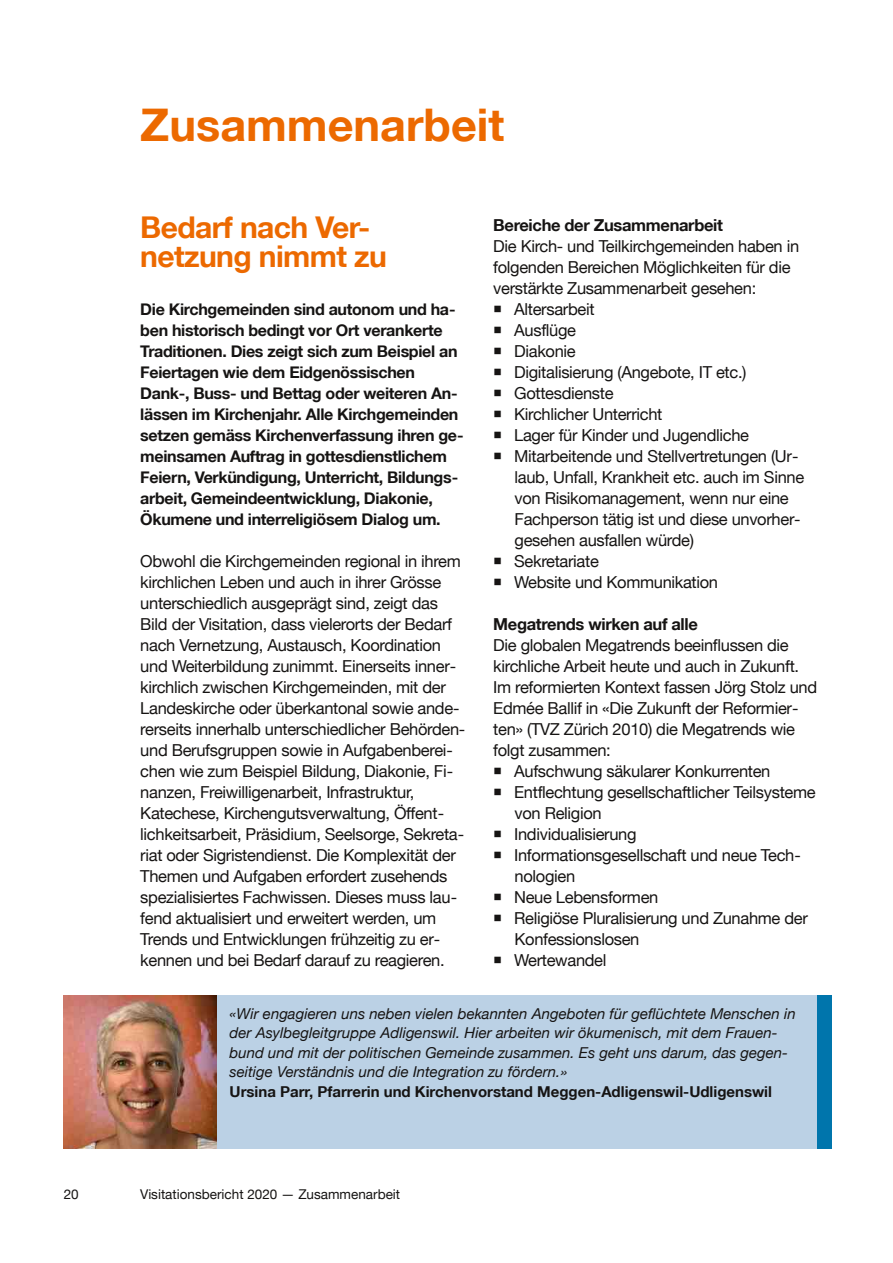
<style>
.page{position:relative;width:893px;height:1263px;background:#fff}
.page>*{position:absolute;margin:0;border:0;box-sizing:border-box;transform-origin:0 0}
.t1{font:700 45px "Helvetica Neue LT";color:#ec6900}
.t2{font:700 30px/29px "Helvetica Neue LT";letter-spacing:-.02em;color:#ec6900}
.t3{font:16.5px/21px "Helvetica Neue LT";letter-spacing:-.02em;color:#161413}
.t4{font:700 16.5px "Helvetica Neue LT";letter-spacing:-.02em;color:#161413}
.t5{font:700 16.05px/21px "Helvetica Neue LT";letter-spacing:-.02em;color:#161413}
.t6{font:italic 15px/19.5px "Helvetica Neue LT";color:#161413}
.t7{font:700 15px "Helvetica Neue LT";color:#161413}
.t8{font:13.5px "Helvetica Neue LT";color:#161413}
</style>
<div class="page">
<div style="left:816px;top:995px;width:16px;height:153px;background:#0075ac"></div>
<div style="left:217px;top:995px;width:599px;height:153px;background:#bbd1e5"></div>
<img style="left:64px;top:995px;width:153px;height:153px">
<p class="t8" style="left:64px;top:1189px;width:17px">20</p>
<h1 class="t1" style="left:140px;top:108px;width:366px">Zusammenarbeit</h1>
<h2 class="t2" style="left:140px;top:216px;width:248px">Bedarf nach Ver&shy;netzung nimmt zu</h2>
<p class="t5" style="left:140px;top:300px;width:325px">Die Kirchgemeinden sind autonom und ha&shy;ben historisch bedingt vor Ort verankerte Traditionen. Dies zeigt sich zum Beispiel an Feiertagen wie dem Eidgenössischen Dank-, Buss- und Bettag oder weiteren An&shy;lässen im Kirchenjahr. Alle Kirchgemeinden setzen gemäss Kirchenverfassung ihren ge&shy;meinsamen Auftrag in gottesdienstlichem Feiern, Verkündigung, Unterricht, Bildungs&shy;arbeit, Gemeindeentwicklung, Diakonie, Ökumene und interreligiösem Dialog um.</p>
<p class="t3" style="left:140px;top:552px;width:326px">Obwohl die Kirchgemeinden regional in ihrem kirchlichen Leben und auch in ihrer Grösse unterschiedlich ausgeprägt sind, zeigt das Bild der Visitation, dass vielerorts der Bedarf nach Vernetzung, Austausch, Koordination und Weiterbildung zunimmt. Einerseits inner&shy;kirchlich zwischen Kirchgemeinden, mit der Landeskirche oder überkantonal sowie ande&shy;rerseits innerhalb unterschiedlicher Behörden&shy;und Berufsgruppen sowie in Aufgabenberei&shy;chen wie zum Beispiel Bildung, Diakonie, Fi&shy;nanzen, Freiwilligenarbeit, Infrastruktur, Katechese, Kirchengutsverwaltung, Öffent&shy;lichkeitsarbeit, Präsidium, Seelsorge, Sekreta&shy;riat oder Sigristendienst. Die Komplexität der Themen und Aufgaben erfordert zusehends spezialisiertes Fachwissen. Dieses muss lau&shy;fend aktualisiert und erweitert werden, um Trends und Entwicklungen frühzeitig zu er&shy;kennen und bei Bedarf darauf zu reagieren.</p>
<p class="t4" style="left:493px;top:219px;width:231px">Bereiche der Zusammenarbeit</p>
<p class="t3" style="left:493px;top:237px;width:307px">Die Kirch- und Teilkirchgemeinden haben in folgenden Bereichen Möglichkeiten für die verstärkte Zusammenarbeit gesehen:</p>
<p class="t3" style="left:493px;top:300px;width:103px">○ Altersarbeit</p>
<p class="t3" style="left:493px;top:321px;width:84px">○ Ausflüge</p>
<p class="t3" style="left:493px;top:342px;width:84px">○ Diakonie</p>
<p class="t3" style="left:493px;top:363px;width:255px">○ Digitalisierung (Angebote, IT etc.)</p>
<p class="t3" style="left:493px;top:384px;width:122px">○ Gottesdienste</p>
<p class="t3" style="left:493px;top:405px;width:171px">○ Kirchlicher Unterricht</p>
<p class="t3" style="left:493px;top:426px;width:257px">○ Lager für Kinder und Jugendliche</p>
<p class="t3" style="left:514px;top:447px;width:291px;text-indent:-21px">○ Mitarbeitende und Stellvertretungen (Ur&shy;laub, Unfall, Krankheit etc. auch im Sinne von Risikomanagement, wenn nur eine Fachperson tätig ist und diese unvorher&shy;gesehen ausfallen würde)</p>
<p class="t3" style="left:493px;top:552px;width:107px">○ Sekretariate</p>
<p class="t3" style="left:493px;top:573px;width:226px">○ Website und Kommunikation</p>
<p class="t4" style="left:493px;top:618px;width:206px">Megatrends wirken auf alle</p>
<p class="t3" style="left:493px;top:636px;width:325px">Die globalen Megatrends beeinflussen die kirchliche Arbeit heute und auch in Zukunft.<br>Im reformierten Kontext fassen Jörg Stolz und Edmée Ballif in «Die Zukunft der Reformier&shy;ten» (TVZ Zürich 2010) die Megatrends wie folgt zusammen:</p>
<p class="t3" style="left:493px;top:762px;width:279px">○ Aufschwung säkularer Konkurrenten</p>
<p class="t3" style="left:514px;top:783px;width:303px;text-indent:-21px">○ Entflechtung gesellschaftlicher Teilsysteme von Religion</p>
<p class="t3" style="left:493px;top:825px;width:145px">○ Individualisierung</p>
<p class="t3" style="left:514px;top:846px;width:288px;text-indent:-21px">○ Informationsgesellschaft und neue Tech&shy;nologien</p>
<p class="t3" style="left:493px;top:888px;width:167px">○ Neue Lebensformen</p>
<p class="t3" style="left:514px;top:909px;width:295px;text-indent:-21px">○ Religiöse Pluralisierung und Zunahme der<br>Konfessionslosen</p>
<p class="t3" style="left:493px;top:951px;width:115px">○ Wertewandel</p>
<p class="t6" style="left:230px;top:1005px;width:568px">«Wir engagieren uns neben vielen bekannten Angeboten für geflüchtete Menschen in der Asylbegleitgruppe Adligenswil. Hier arbeiten wir ökumenisch, mit dem Frauen&shy;bund und mit der politischen Gemeinde zusammen. Es geht uns darum, das gegen&shy;seitige Verständnis und die Integration zu fördern.»</p>
<p class="t7" style="left:230px;top:1086px;width:544px">Ursina Parr, Pfarrerin und Kirchenvorstand Meggen-Adligenswil-Udligenswil</p>
<p class="t8" style="left:140px;top:1189px;width:261px">Visitationsbericht 2020 — Zusammenarbeit</p>
</div>
